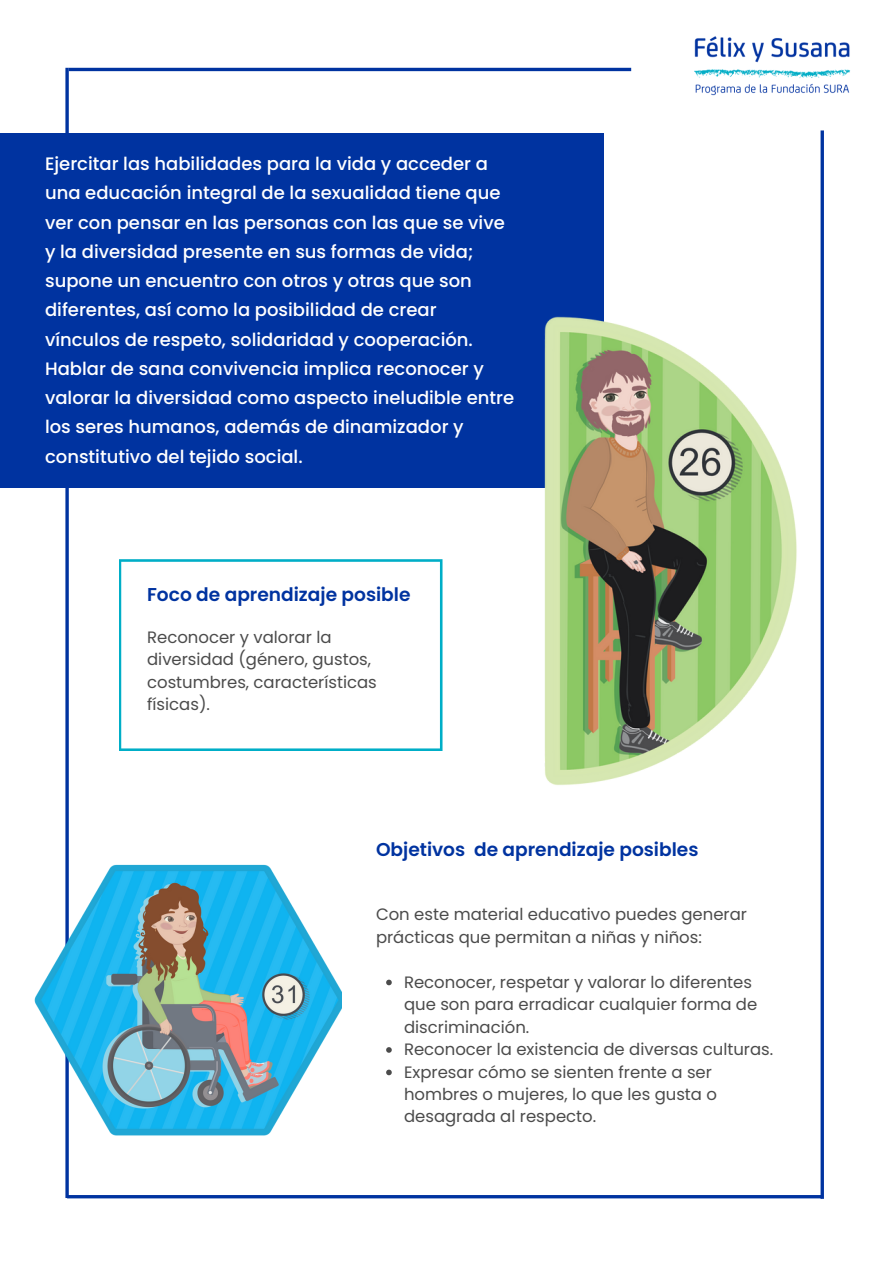
<style>
.page{position:relative;width:893px;height:1264px;background:#fff}
.page>*{position:absolute;margin:0;border:0;box-sizing:border-box;transform-origin:0 0}
.t1{font:600 18.6px "Poppins";color:#0033a0}
.t2{font:500 18px/29.2px "Poppins";color:#fff}
.t3{font:16.5px/22.5px "Poppins";color:#4b4b4b}
</style>
<div class="page">
<hr style="left:69px;top:68px;width:562px;height:3px;background:#0033a0">
<svg style="left:65px;top:68px;width:4px;height:1129px;background:#2752ae"></svg>
<svg style="left:67px;top:1194px;width:753px;height:4px;fill:#0033a0"></svg>
<hr style="left:820px;top:130px;width:3px;height:1068px;background:#0033a0">
<img style="left:694px;top:36px;width:157px;height:60px">
<svg style="left:119px;top:559px;width:323px;height:192px"></svg>
<div style="left:0;top:133px;width:603px;height:354px;background:#0033a0"></div>
<img style="left:34px;top:853px;width:307px;height:326px">
<img style="left:495px;top:270px;width:329px;height:561px">
<svg style="left:386px;top:979px;width:6px;height:6px"></svg>
<svg style="left:386px;top:1047px;width:6px;height:5px"></svg>
<svg style="left:386px;top:1069px;width:6px;height:6px"></svg>
<p class="t2" style="left:45px;top:149px;width:470px">Ejercitar las habilidades para la vida y acceder a una educación integral de la sexualidad tiene que ver con pensar en las personas con las que se vive y la diversidad presente en sus formas de vida; supone un encuentro con otros y otras que son diferentes, así como la posibilidad de crear vínculos de respeto, solidaridad y cooperación.<br>Hablar de sana convivencia implica reconocer y valorar la diversidad como aspecto ineludible entre los seres humanos, además de dinamizador y constitutivo del tejido social.</p>
<p class="t1" style="left:147px;top:581px;width:265px">Foco de aprendizaje posible</p>
<p class="t3" style="left:147px;top:625px;width:231px">Reconocer y valorar la diversidad (género, gustos, costumbres, características físicas).</p>
<p class="t1" style="left:376px;top:836px;width:324px">Objetivos de aprendizaje posibles</p>
<p class="t3" style="left:376px;top:903px;width:372px">Con este material educativo puedes generar prácticas que permitan a niñas y niños:</p>
<p class="t3" style="left:404px;top:970px;width:371px">Reconocer, respetar y valorar lo diferentes que son para erradicar cualquier forma de discriminación.<br>Reconocer la existencia de diversas culturas.<br>Expresar cómo se sienten frente a ser hombres o mujeres, lo que les gusta o desagrada al respecto.</p>
</div>
